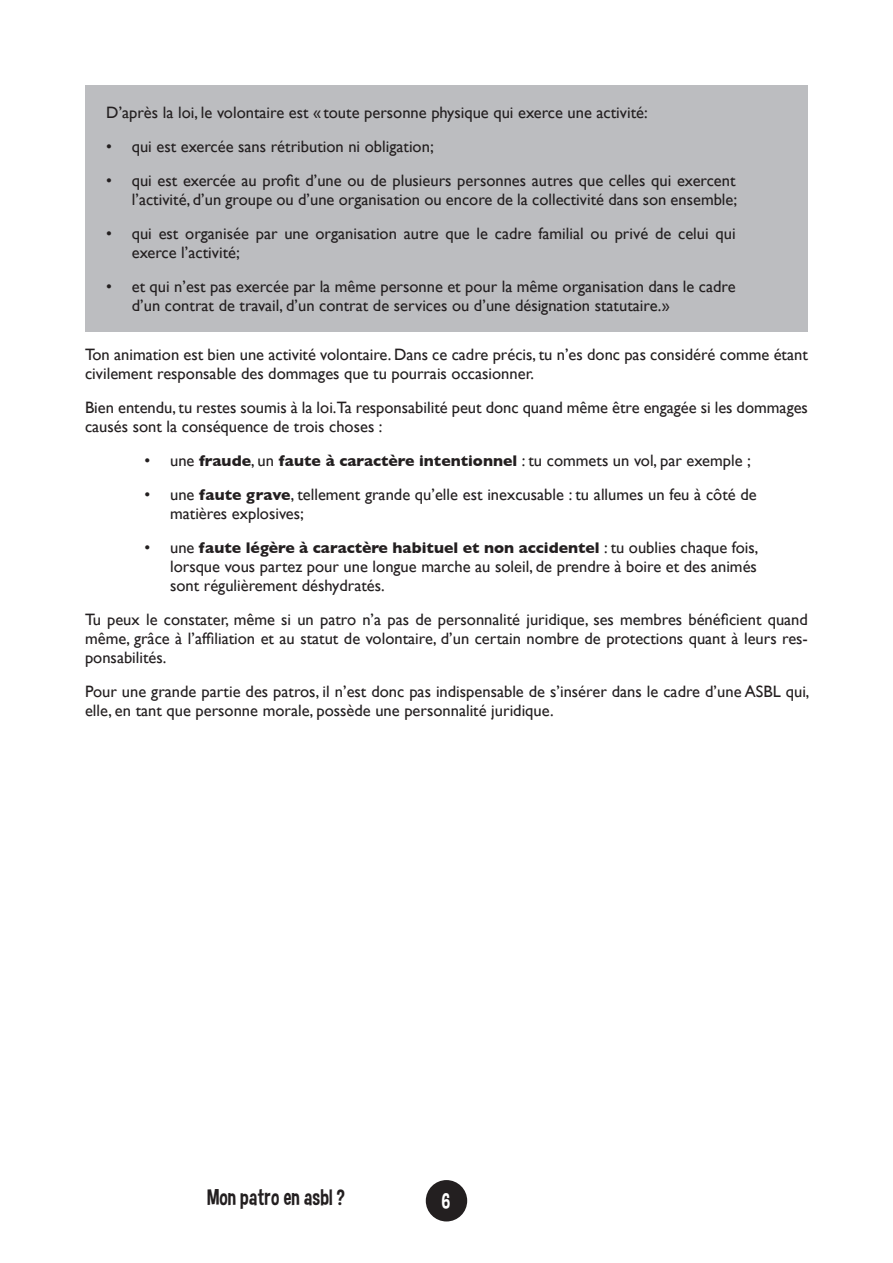
<style>
.page{position:relative;width:893px;height:1263px;background:#fff}
.page>*{position:absolute;margin:0;border:0;box-sizing:border-box;transform-origin:0 0}
.t1{font:22.8px "Curse Casual";color:#231f20}
.t2{font:22.8px "Curse Casual";color:#fff}
.t3{font:16.5px/19px "Gill Sans";color:#231f20}
.t4{font:700 15.75px "Gill Sans";color:#231f20}
.s1{font-weight:700;font-size:15.75px}
.s2{font-weight:400;font-size:16.5px}
</style>
<div class="page">
<div style="left:426px;top:1180px;width:41px;height:41px;background:#231f20;border-radius:50%"></div>
<div style="left:85px;top:85px;width:723px;height:247px;background:#bcbdc0"></div>
<p class="t3" style="left:106px;top:102px;width:543px">D’après la loi, le volontaire est « toute personne physique qui exerce une activité:</p>
<p class="t3" style="left:106px;top:136px;width:329px">• qui est exercée sans rétribution ni obligation;</p>
<p class="t3" style="left:106px;top:170px;width:632px;text-align:right">• qui est exercée au profit d’une ou de plusieurs personnes autres que celles qui exercent l’activité, d’un groupe ou d’une organisation ou encore de la collectivité dans son ensemble;</p>
<p class="t3" style="left:132px;top:223px;width:605px;text-indent:-26px">• qui est organisée par une organisation autre que le cadre familial ou privé de celui qui exerce l’activité;</p>
<p class="t3" style="left:132px;top:276px;width:605px;text-indent:-26px">• et qui n’est pas exercée par la même personne et pour la même organisation dans le cadre d’un contrat de travail, d’un contrat de services ou d’une désignation statutaire.»</p>
<p class="t3" style="left:85px;top:344px;width:724px">Ton animation est bien une activité volontaire. Dans ce cadre précis, tu n’es donc pas considéré comme étant civilement responsable des dommages que tu pourrais occasionner.</p>
<p class="t3" style="left:85px;top:398px;width:724px">Bien entendu, tu restes soumis à la loi.Ta responsabilité peut donc quand même être engagée si les dommages causés sont la conséquence de trois choses :</p>
<p class="t3" style="left:145px;top:450px;width:608px">• une <span class="s1">fraude</span>, un <span class="s1">faute à caractère intentionnel</span> : tu commets un vol, par exemple ;</p>
<p class="t3" style="left:170px;top:484px;width:588px;text-indent:-26px">• une <span class="s1">faute grave</span>, tellement grande qu’elle est inexcusable : tu allumes un feu à côté de matières explosives;</p>
<p class="t4" style="left:145px;top:538px;width:615px"><span class="s2">• une</span> faute légère à caractère habituel et non accidentel <span class="s2">: tu oublies chaque fois,</span></p>
<p class="t3" style="left:170px;top:556px;width:588px">lorsque vous partez pour une longue marche au soleil, de prendre à boire et des animés sont régulièrement déshydratés.</p>
<p class="t3" style="left:85px;top:609px;width:724px;text-align:justify">Tu peux le constater, même si un patro n’a pas de personnalité juridique, ses membres bénéficient quand même, grâce à l’affiliation et au statut de volontaire, d’un certain nombre de protections quant à leurs res&shy;ponsabilités.</p>
<p class="t3" style="left:85px;top:681px;width:726px">Pour une grande partie des patros, il n’est donc pas indispensable de s’insérer dans le cadre d’une ASBL qui, elle, en tant que personne morale, possède une personnalité juridique.</p>
<h1 class="t1" style="left:207px;top:1183px;width:140px">Mon patro en asbl ?</h1>
<h1 class="t2" style="left:442px;top:1187px;width:10px">6</h1>
</div>
